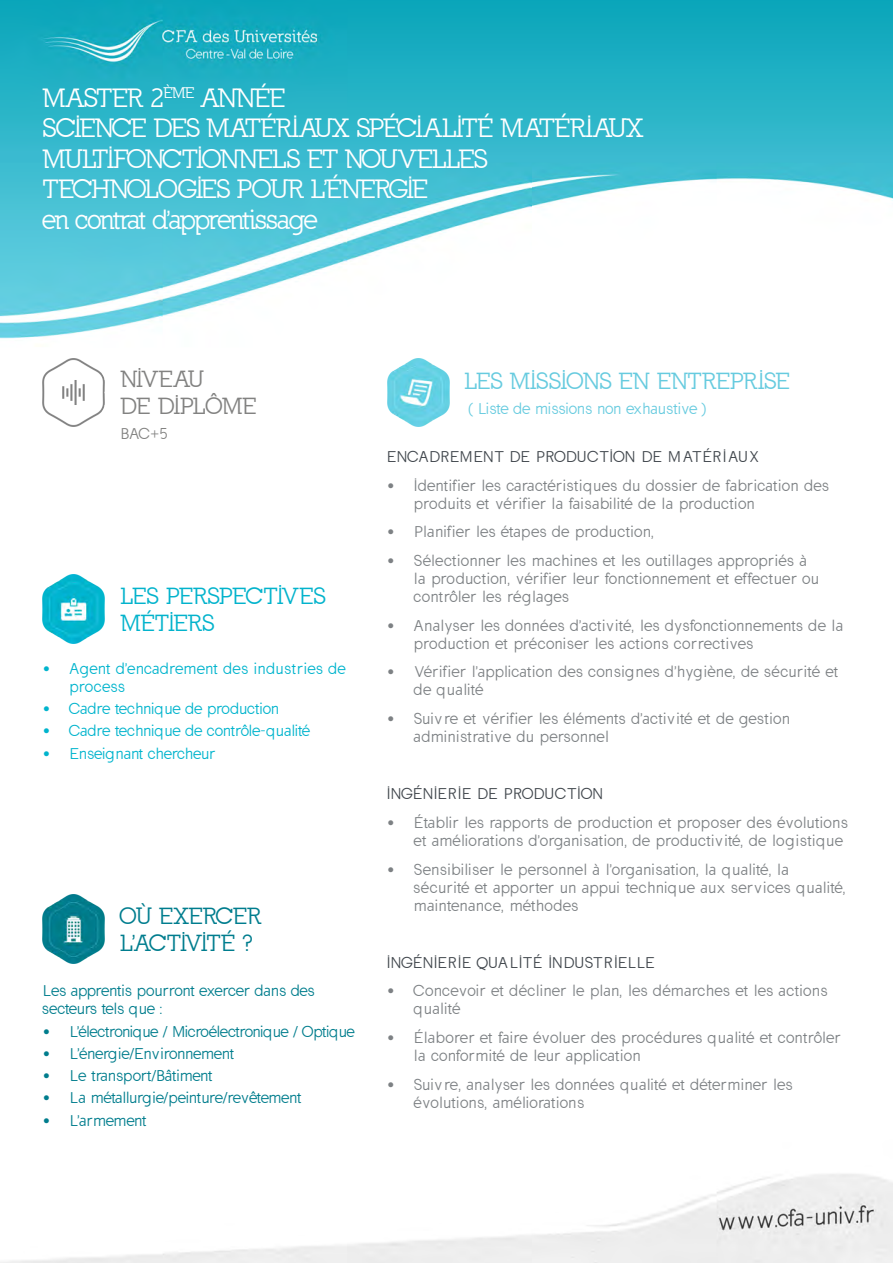
<style>
.page{position:relative;width:893px;height:1263px;background:#fff}
.page>*{position:absolute;margin:0;border:0;box-sizing:border-box;transform-origin:0 0}
.t1{font:25.5px "California";letter-spacing:-.03em;color:#fff}
.t2{font:25.5px "California";letter-spacing:-.01em;color:#fff}
.t3{font:22.5px "California";color:#67cbdf}
.t4{font:22.5px "California";color:#03b3cc}
.t5{font:22.5px/27px "California";color:#007d8e}
.t6{font:22.5px "California";color:#828281}
.t7{font:15px/18px "California Sans";letter-spacing:.03em;color:#7d8184}
.t8{font:15px/18px "California Sans";letter-spacing:.055em;color:#7d8184}
.t9{font:15px/18px "California Sans";color:#007d8d}
.t10{font:15px "California Sans";letter-spacing:.03em;color:#40464c}
.t11{font:15px "California Sans";color:#00b4cd}
.t12{font:15px/18px "California Sans";letter-spacing:.055em;color:#00b4cd}
.t13{font:15px "California Sans";letter-spacing:.025em;color:#67cbdf}
.t14{font:15px "California Sans";letter-spacing:.02em;color:#007d8d}
.t15{font:15px "California Sans";color:#828281}
</style>
<div class="page">
<img style="left:0;top:0;width:893px;height:1263px">
<img style="left:43px;top:358px;width:62px;height:69px">
<img style="left:43px;top:575px;width:62px;height:68px">
<img style="left:43px;top:895px;width:62px;height:68px">
<img style="left:387px;top:358px;width:62px;height:69px">
<p class="t2" style="left:43px;top:83px;width:244px">MASTER 2<sup>ÈME</sup> ANNÉE</p>
<p class="t1" style="left:43px;top:113px;width:602px">SCIENCE DES MATÉRIAUX SPÉCIALITÉ MATÉRIAUX</p>
<p class="t2" style="left:43px;top:144px;width:446px">MULTIFONCTIONNELS ET NOUVELLES</p>
<p class="t1" style="left:43px;top:175px;width:387px">TECHNOLOGIES POUR L'ÉNERGIE</p>
<p class="t1" style="left:43px;top:205px;width:276px">en contrat d'apprentissage</p>
<p class="t6" style="left:120px;top:366px;width:85px">NIVEAU</p>
<p class="t6" style="left:120px;top:393px;width:138px">DE DIPLÔME</p>
<p class="t15" style="left:120px;top:425px;width:49px">BAC+5</p>
<p class="t4" style="left:120px;top:583px;width:206px">LES PERSPECTIVES</p>
<p class="t4" style="left:120px;top:610px;width:95px">MÉTIERS</p>
<p class="t12" style="left:70px;top:660px;width:278px;text-indent:-27px">• Agent d'encadrement des industries de process</p>
<p class="t11" style="left:43px;top:700px;width:238px">• Cadre technique de production</p>
<p class="t11" style="left:43px;top:722px;width:269px">• Cadre technique de contrôle-qualité</p>
<p class="t11" style="left:43px;top:744px;width:174px">• Enseignant chercheur</p>
<p class="t5" style="left:120px;top:903px;width:142px">OÙ EXERCER<br>L'ACTIVITÉ ?</p>
<p class="t9" style="left:43px;top:982px;width:273px">Les apprentis pourront exercer dans des secteurs tels que :</p>
<p class="t9" style="left:43px;top:1022px;width:313px">• L'électronique / Microélectronique / Optique</p>
<p class="t9" style="left:43px;top:1045px;width:193px">• L'énergie/Environnement</p>
<p class="t14" style="left:43px;top:1067px;width:171px">• Le transport/Bâtiment</p>
<p class="t9" style="left:43px;top:1089px;width:260px">• La métallurgie/peinture/revêtement</p>
<p class="t9" style="left:43px;top:1111px;width:105px">• L'armement</p>
<p class="t3" style="left:464px;top:368px;width:327px">LES MISSIONS EN ENTREPRISE</p>
<p class="t13" style="left:469px;top:400px;width:239px">( Liste de missions non exhaustive )</p>
<p class="t10" style="left:387px;top:448px;width:374px">ENCADREMENT DE PRODUCTION DE MATÉRI AUX</p>
<p class="t8" style="left:414px;top:477px;width:416px;text-indent:-27px">• Identifier les caractéristiques du dossier de fabrication des produits et vérifier la faisabilité de la production</p>
<p class="t7" style="left:387px;top:523px;width:268px">• Planifier les étapes de production,</p>
<p class="t7" style="left:414px;top:552px;width:406px;text-indent:-27px">• Sélectionner les machines et les outillages appropriés à la production, vérifier leur fonctionnement et effectuer ou contrôler les réglages</p>
<p class="t8" style="left:414px;top:616px;width:431px;text-indent:-27px">• Analyser les données d'activité, les dysfonctionnements de la production et préconiser les actions correctives</p>
<p class="t8" style="left:414px;top:663px;width:425px;text-indent:-27px">• Vérifier l'application des consignes d'hygiène, de sécurité et de qualité</p>
<p class="t7" style="left:414px;top:710px;width:377px;text-indent:-27px">• Suivre et vérifier les éléments d'activité et de gestion administrative du personnel</p>
<p class="t10" style="left:387px;top:785px;width:218px">INGÉNIERIE DE PRODUCTION</p>
<p class="t7" style="left:414px;top:814px;width:435px;text-indent:-27px">• Établir les rapports de production et proposer des évolutions et améliorations d'organisation, de productivité, de logistique</p>
<p class="t7" style="left:414px;top:860px;width:433px;text-indent:-27px">• Sensibiliser le personnel à l'organisation, la qualité, la sécurité et apporter un appui technique aux services qualité, maintenance, méthodes</p>
<p class="t10" style="left:387px;top:954px;width:269px">INGÉNIERIE QUALITÉ INDUSTRIELLE</p>
<p class="t7" style="left:414px;top:982px;width:415px;text-indent:-27px">• Concevoir et décliner le plan, les démarches et les actions qualité</p>
<p class="t7" style="left:414px;top:1029px;width:428px;text-indent:-27px">• Élaborer et faire évoluer des procédures qualité et contrôler la conformité de leur application</p>
<p class="t7" style="left:414px;top:1075px;width:380px;text-indent:-27px">• Suivre, analyser les données qualité et déterminer les évolutions, améliorations</p>
</div>
